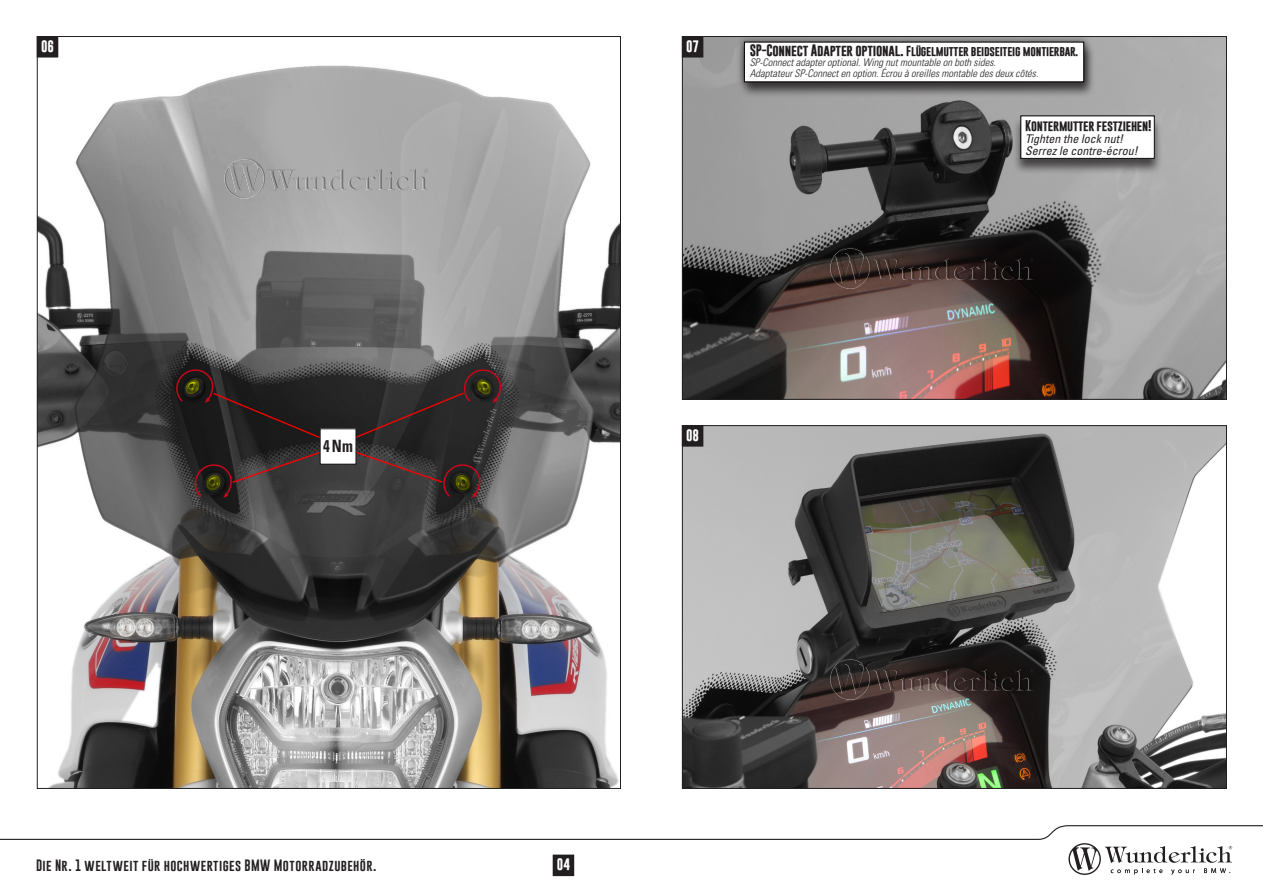
<style>
.page{position:relative;width:1263px;height:893px;background:#fff}
.page>*{position:absolute;margin:0;border:0;box-sizing:border-box;transform-origin:0 0}
.t1{font:700 condensed 16.95px "Univers LT Std";color:#231f20;scale:.88 1}
.t2{font:12px "Gobold";letter-spacing:.035em;color:#231f20}
.BU{font:italic condensed 12px "Univers LT Std";color:#231f20}
.t3{font:700 12px "Gobold";color:#fff}
.BU-2{font:700 11.25px "Gobold";letter-spacing:-.02em;color:#231f20}
.BU-3{font:italic 300 condensed 10.5px "Univers LT Std";color:#231f20}
.BU-4{font:700 10.5px "Gobold";letter-spacing:-.02em;color:#231f20}
.s1{font-size:12px}
</style>
<div class="page">
<svg style="left:0;top:825px;width:1263px;height:50px"></svg>
<img style="left:39px;top:38px;width:580px;height:749px">
<img style="left:684px;top:38px;width:541px;height:360px">
<img style="left:684px;top:427px;width:541px;height:360px">
<div style="left:1012px;top:116px;width:150px;height:59px;background:#231f20;opacity:.75"></div>
<div style="left:1021px;top:116px;width:133px;height:42px;background:#fff"></div>
<div style="left:1020px;top:116px;width:134px;height:43px;border:1px solid #000"></div>
<div style="left:553px;top:855px;width:21px;height:21px;background:#231f20"></div>
<img style="left:225px;top:158px;width:206px;height:41px">
<div style="left:37px;top:37px;width:21px;height:20px;background:#231f20"></div>
<div style="left:37px;top:36px;width:21px;height:21px;border:1px solid #231f20"></div>
<div style="left:739px;top:42px;width:356px;height:56px;background:#231f20;opacity:.75"></div>
<div style="left:736px;top:34px;width:356px;height:56px;background:#231f20;opacity:.75"></div>
<div style="left:744px;top:42px;width:340px;height:40px;background:#fff"></div>
<img style="left:831px;top:247px;width:206px;height:41px">
<img style="left:831px;top:659px;width:206px;height:41px">
<div style="left:682px;top:37px;width:21px;height:20px;background:#231f20"></div>
<div style="left:682px;top:36px;width:21px;height:21px;border:1px solid #231f20"></div>
<div style="left:682px;top:426px;width:21px;height:20px;background:#231f20"></div>
<div style="left:682px;top:425px;width:21px;height:21px;border:1px solid #231f20"></div>
<div style="left:320px;top:429px;width:36px;height:35px;background:#fff"></div>
<div style="left:320px;top:428px;width:37px;height:37px;border:1px solid #231f20"></div>
<p class="t3" style="left:41px;top:38px;width:15px">06</p>
<p class="t3" style="left:686px;top:38px;width:15px">07</p>
<p class="BU-4" style="left:750px;top:44px;width:330px"><span class="s1">SP-Connect Adapter optional.</span> Flügelmutter beidseiteig montierbar.</p>
<p class="BU-3" style="left:750px;top:56px;width:248px">SP-Connect adapter optional. Wing nut mountable on both sides.</p>
<p class="BU-3" style="left:750px;top:67px;width:290px">Adaptateur SP-Connect en option. Écrou à oreilles montable des deux côtés.</p>
<p class="BU-2" style="left:1025px;top:118px;width:128px">Kontermutter festziehen!</p>
<p class="BU" style="left:1025px;top:131px;width:99px">Tighten the lock nut!</p>
<p class="BU" style="left:1025px;top:143px;width:114px">Serrez le contre-écrou!</p>
<p class="t1" style="left:323px;top:435px;width:35px">4Nm</p>
<p class="t3" style="left:686px;top:427px;width:15px">08</p>
<p class="t2" style="left:36px;top:858px;width:342px">Die Nr. 1 weltweit für hochwertiges BMW Motorradzubehör.</p>
<p class="t3" style="left:557px;top:857px;width:15px">04</p>
</div>
